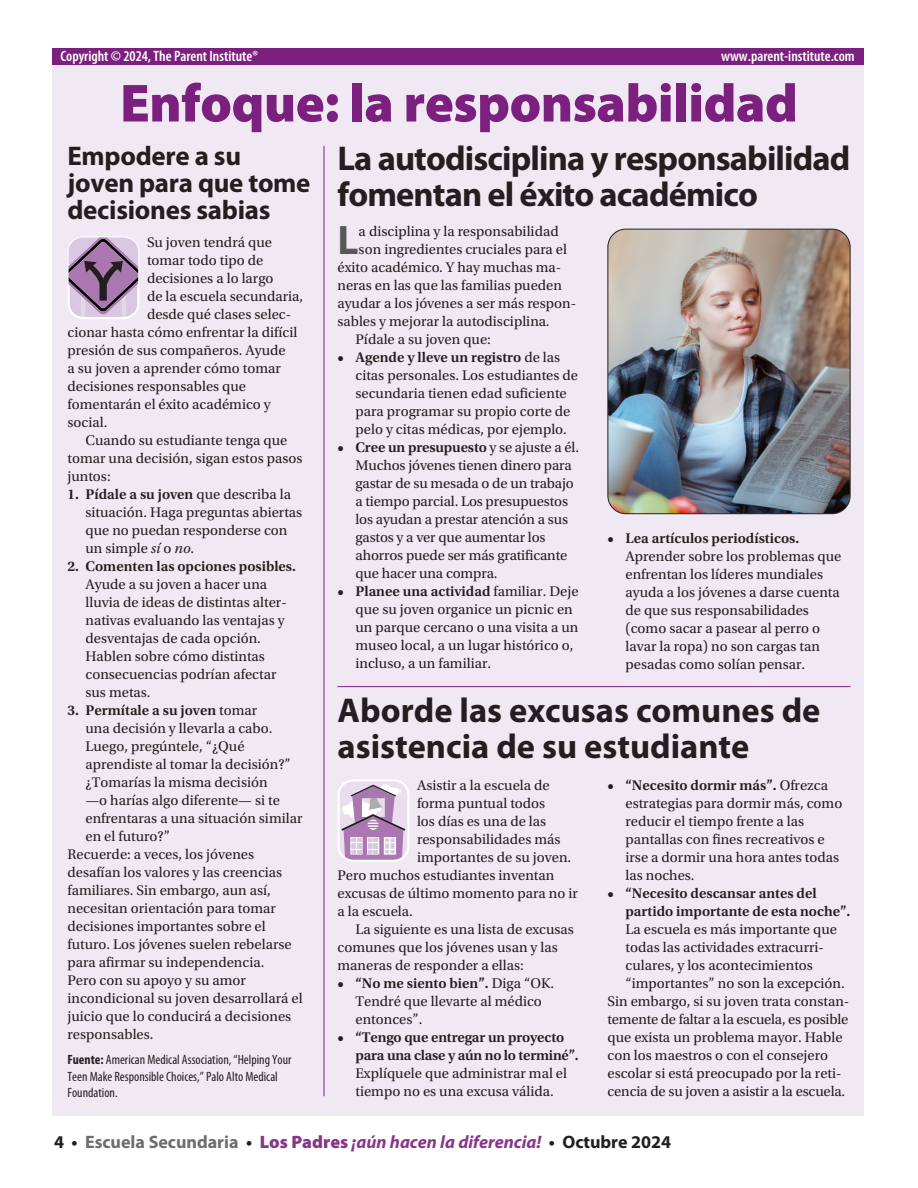
<style>
.page{position:relative;width:918px;height:1188px;background:#fff}
.page>*{position:absolute;margin:0;border:0;box-sizing:border-box;transform-origin:0 0}
.t1{font:900 54px "Myriad Pro";letter-spacing:-.01em;color:#7c2080}
.t2{font:700 41.4px "Myriad Pro";color:#57585a}
.t3{font:700 34.5px/36px "Myriad Pro";letter-spacing:-.025em;color:#231f20}
.t4{font:700 34.5px/36px "Myriad Pro";color:#231f20}
.t5{font:700 27px/27px "Myriad Pro";letter-spacing:-.01em;color:#231f20}
.t6{font:italic 700 18px "Myriad Pro";color:#87368a}
.t7{font:600 condensed 15px "Myriad Pro";color:#fff}
.t8{font:14.7px/18px "Utopia Std";color:#231f20}
.t9{font:600 14.7px/18px "Utopia Std";color:#231f20}
.t10{font:condensed 13.5px/16.5px "Myriad Pro";color:#231f20}
.s1{font-weight:600}
.s2{font-style:italic}
.s3{font-weight:400}
.s4{font-weight:700}
.s5{font-style:normal;color:#231f20}
.s6{font-style:normal;color:#6c6d70}
.s7{font-weight:900;font-style:normal}
</style>
<div class="page">
<div style="left:53px;top:64px;width:811px;height:1052px;background:#f0e9f4"></div>
<hr style="left:338px;top:686px;width:512px;height:1px;background:#7c2080">
<hr style="left:324px;top:146px;width:1px;height:950px;background:#7c2080">
<svg style="left:68px;top:236px;width:72px;height:83px;background:#a98fae"></svg>
<svg style="left:338px;top:779px;width:72px;height:83px"></svg>
<div style="left:53px;top:49px;width:811px;height:16px;background:#7c2080"></div>
<img style="left:608px;top:229px;width:242px;height:285px">
<div style="left:608px;top:229px;width:242px;height:285px;border:1px solid #231f20;border-radius:18px"></div>
<p class="t7" style="left:60px;top:46px;width:199px">Copyright © 2024, The Parent Institute®</p>
<p class="t7" style="left:721px;top:46px;width:135px">www.parent-institute.com</p>
<h1 class="t1" style="left:120px;top:67px;width:679px">Enfoque: la responsabilidad</h1>
<h3 class="t5" style="left:68px;top:141px;width:245px">Empodere a su joven para que tome decisiones sabias</h3>
<h3 class="t3" style="left:338px;top:139px;width:514px">La autodisciplina y responsabilidad fomentan el éxito académico</h3>
<p class="t8" style="left:147px;top:233px;width:126px">Su joven tendrá que</p>
<p class="t8" style="left:147px;top:251px;width:118px">tomar todo tipo de</p>
<p class="t8" style="left:147px;top:269px;width:128px">decisiones a lo largo</p>
<p class="t8" style="left:147px;top:287px;width:158px">de la escuela secundaria,</p>
<p class="t8" style="left:147px;top:305px;width:146px">desde qué clases selec-</p>
<p class="t8" style="left:68px;top:323px;width:231px">cionar hasta cómo enfrentar la difícil</p>
<p class="t8" style="left:68px;top:341px;width:220px">presión de sus compañeros. Ayude</p>
<p class="t8" style="left:68px;top:359px;width:215px">a su joven a aprender cómo tomar</p>
<p class="t8" style="left:68px;top:377px;width:180px">decisiones responsables que</p>
<p class="t8" style="left:68px;top:395px;width:205px">fomentarán el éxito académico y</p>
<p class="t8" style="left:68px;top:413px;width:41px">social.</p>
<p class="t8" style="left:85px;top:431px;width:203px">Cuando su estudiante tenga que</p>
<p class="t8" style="left:68px;top:449px;width:237px">tomar una decisión, sigan estos pasos</p>
<p class="t8" style="left:68px;top:467px;width:45px">juntos:</p>
<p class="t8" style="left:86px;top:485px;width:218px;text-indent:-18px"><span class="s1">1. Pídale a su joven</span> que describa la situación. Haga preguntas abiertas que no puedan responderse con un simple <span class="s2">sí</span> o <span class="s2">no</span>.</p>
<p class="t9" style="left:68px;top:557px;width:230px">2. Comenten las opciones posibles.</p>
<p class="t8" style="left:86px;top:575px;width:203px">Ayude a su joven a hacer una lluvia de ideas de distintas alter&shy;nativas evaluando las ventajas y desventajas de cada opción.<br>Hablen sobre cómo distintas consecuencias podrían afectar sus metas.</p>
<p class="t9" style="left:68px;top:701px;width:191px">3. Permítale a su joven <span class="s3">tomar</span></p>
<p class="t8" style="left:86px;top:719px;width:188px">una decisión y llevarla a cabo.</p>
<p class="t8" style="left:86px;top:737px;width:161px">Luego, pregúntele, “¿Qué</p>
<p class="t8" style="left:86px;top:755px;width:207px">aprendiste al tomar la decisión?”</p>
<p class="t8" style="left:86px;top:773px;width:184px">¿Tomarías la misma decisión</p>
<p class="t8" style="left:86px;top:791px;width:196px">—o harías algo diferente— si te</p>
<p class="t8" style="left:86px;top:809px;width:219px">enfrentaras a una situación similar</p>
<p class="t8" style="left:86px;top:827px;width:86px">en el futuro?”</p>
<p class="t8" style="left:68px;top:845px;width:188px">Recuerde: a veces, los jóvenes</p>
<p class="t8" style="left:68px;top:863px;width:216px">desafían los valores y las creencias</p>
<p class="t8" style="left:68px;top:881px;width:205px">familiares. Sin embargo, aun así,</p>
<p class="t8" style="left:68px;top:899px;width:210px">necesitan orientación para tomar</p>
<p class="t8" style="left:68px;top:917px;width:200px">decisiones importantes sobre el</p>
<p class="t8" style="left:68px;top:935px;width:226px">futuro. Los jóvenes suelen rebelarse</p>
<p class="t8" style="left:68px;top:953px;width:198px">para afirmar su independencia.</p>
<p class="t8" style="left:68px;top:971px;width:180px">Pero con su apoyo y su amor</p>
<p class="t8" style="left:68px;top:989px;width:237px">incondicional su joven desarrollará el</p>
<p class="t8" style="left:68px;top:1007px;width:225px">juicio que lo conducirá a decisiones</p>
<p class="t8" style="left:68px;top:1025px;width:88px">responsables.</p>
<p class="t10" style="left:68px;top:1052px;width:226px"><span class="s4">Fuente:</span> American Medical Association, “Helping Your<br>Teen Make Responsible Choices,” Palo Alto Medical<br>Foundation.</p>
<h2 class="t2" style="left:338px;top:214px;width:23px">L</h2>
<p class="t8" style="left:359px;top:223px;width:202px">a disciplina y la responsabilidad</p>
<p class="t8" style="left:359px;top:241px;width:210px">son ingredientes cruciales para el</p>
<p class="t8" style="left:338px;top:259px;width:225px">éxito académico. Y hay muchas ma-</p>
<p class="t8" style="left:338px;top:277px;width:226px">neras en las que las familias pueden</p>
<p class="t8" style="left:338px;top:295px;width:240px">ayudar a los jóvenes a ser más respon-</p>
<p class="t8" style="left:338px;top:313px;width:214px">sables y mejorar la autodisciplina.</p>
<p class="t8" style="left:355px;top:331px;width:137px">Pídale a su joven que:</p>
<p class="t8" style="left:356px;top:349px;width:224px;text-indent:-18px"><span class="s1">• Agende y lleve un registro</span> de las citas personales. Los estudiantes de secundaria tienen edad suficiente para programar su propio corte de pelo y citas médicas, por ejemplo.</p>
<p class="t8" style="left:356px;top:439px;width:225px;text-indent:-18px"><span class="s1">• Cree un presupuesto</span> y se ajuste a él.<br>Muchos jóvenes tienen dinero para gastar de su mesada o de un trabajo a tiempo parcial. Los presupuestos los ayudan a prestar atención a sus gastos y a ver que aumentar los ahorros puede ser más gratificante que hacer una compra.</p>
<p class="t8" style="left:356px;top:583px;width:225px;text-indent:-18px"><span class="s1">• Planee una actividad</span> familiar. Deje que su joven organice un picnic en un parque cercano o una visita a un museo local, a un lugar histórico o, incluso, a un familiar.</p>
<p class="t9" style="left:608px;top:529px;width:193px">• Lea artículos periodísticos.</p>
<p class="t8" style="left:626px;top:547px;width:218px">Aprender sobre los problemas que enfrentan los líderes mundiales ayuda a los jóvenes a darse cuenta de que sus responsabilidades (como sacar a pasear al perro o lavar la ropa) no son cargas tan pesadas como solían pensar.</p>
<h3 class="t4" style="left:338px;top:691px;width:484px">Aborde las excusas comunes de asistencia de su estudiante</h3>
<p class="t8" style="left:417px;top:776px;width:134px">Asistir a la escuela de</p>
<p class="t8" style="left:417px;top:794px;width:130px">forma puntual todos</p>
<p class="t8" style="left:417px;top:812px;width:131px">los días es una de las</p>
<p class="t8" style="left:417px;top:830px;width:145px">responsabilidades más</p>
<p class="t8" style="left:417px;top:848px;width:156px">importantes de su joven.</p>
<p class="t8" style="left:338px;top:866px;width:218px">Pero muchos estudiantes inventan</p>
<p class="t8" style="left:338px;top:884px;width:242px">excusas de último momento para no ir</p>
<p class="t8" style="left:338px;top:902px;width:77px">a la escuela.</p>
<p class="t8" style="left:355px;top:920px;width:220px">La siguiente es una lista de excusas</p>
<p class="t8" style="left:338px;top:938px;width:222px">comunes que los jóvenes usan y las</p>
<p class="t8" style="left:338px;top:956px;width:188px">maneras de responder a ellas:</p>
<p class="t8" style="left:356px;top:974px;width:200px;text-indent:-18px"><span class="s1">• “No me siento bien”.</span> Diga “OK.<br>Tendré que llevarte al médico entonces”.</p>
<p class="t9" style="left:356px;top:1028px;width:225px;text-indent:-18px">• “Tengo que entregar un proyecto para una clase y aún no lo terminé”.</p>
<p class="t8" style="left:356px;top:1064px;width:213px">Explíquele que administrar mal el tiempo no es una excusa válida.</p>
<p class="t8" style="left:626px;top:776px;width:218px;text-indent:-18px"><span class="s1">• “Necesito dormir más”.</span> Ofrezca estrategias para dormir más, como reducir el tiempo frente a las pantallas con fines recreativos e irse a dormir una hora antes todas las noches.</p>
<p class="t9" style="left:626px;top:884px;width:226px;text-indent:-18px">• “Necesito descansar antes del partido importante de esta noche”.</p>
<p class="t8" style="left:626px;top:920px;width:213px">La escuela es más importante que</p>
<p class="t8" style="left:626px;top:938px;width:200px">todas las actividades extracurri-</p>
<p class="t8" style="left:626px;top:956px;width:189px">culares, y los acontecimientos</p>
<p class="t8" style="left:626px;top:974px;width:221px">“importantes” no son la excepción.</p>
<p class="t8" style="left:608px;top:992px;width:243px">Sin embargo, si su joven trata constan-</p>
<p class="t8" style="left:608px;top:1010px;width:242px">temente de faltar a la escuela, es posible</p>
<p class="t8" style="left:608px;top:1028px;width:237px">que exista un problema mayor. Hable</p>
<p class="t8" style="left:608px;top:1046px;width:222px">con los maestros o con el consejero</p>
<p class="t8" style="left:608px;top:1064px;width:236px">escolar si está preocupado por la reti-</p>
<p class="t8" style="left:608px;top:1082px;width:239px">cencia de su joven a asistir a la escuela.</p>
<p class="t6" style="left:54px;top:1130px;width:619px"><span class="s5">4 •</span> <span class="s6">Escuela Secundaria</span> <span class="s5">•</span> <span class="s7">Los Padres</span> ¡aún hacen la diferencia! <span class="s5">• Octubre 2024</span></p>
</div>
